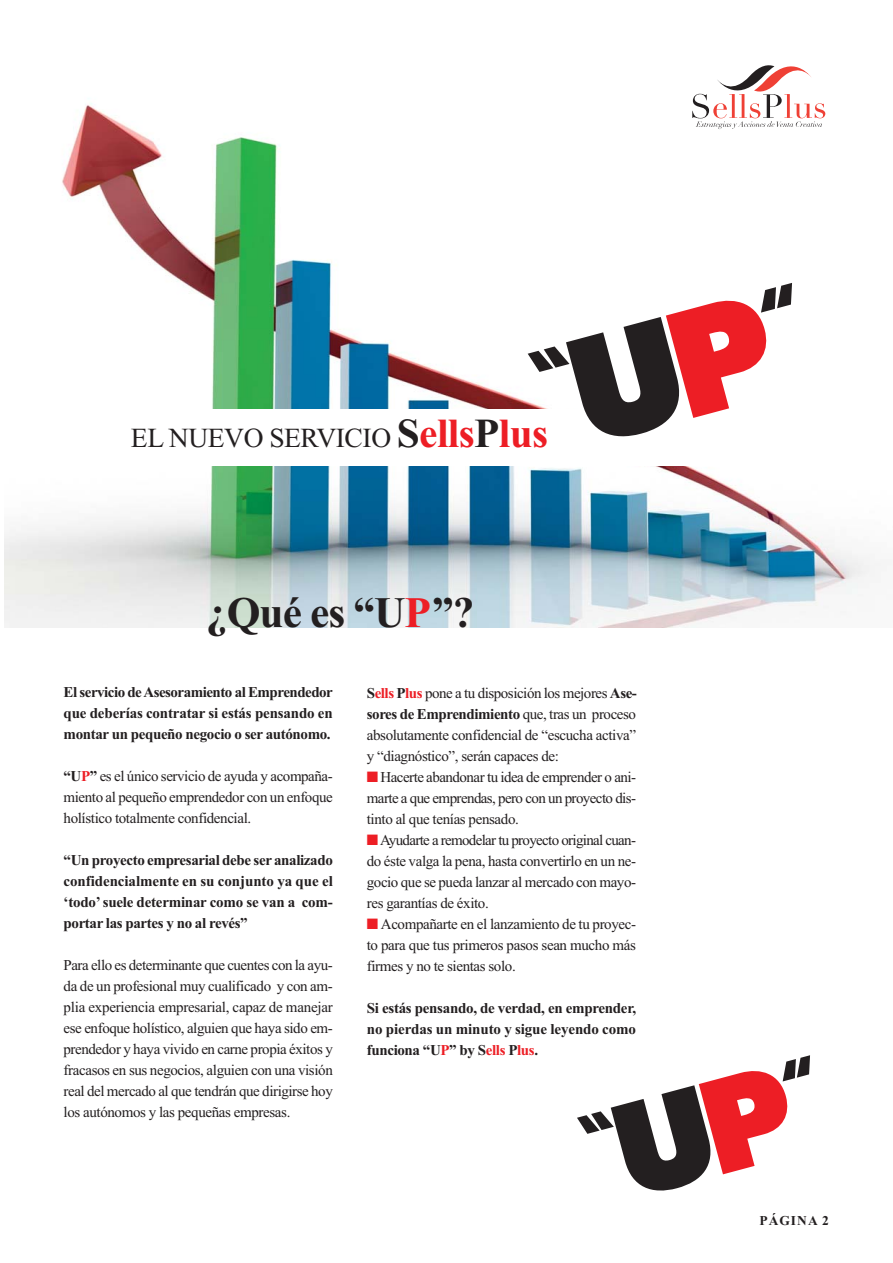
<style>
.page{position:relative;width:893px;height:1263px;background:#fff}
.page>*{position:absolute;margin:0;border:0;box-sizing:border-box;transform-origin:0 0}
.t1{font:700 43.5px "Times New Roman";letter-spacing:-.025em;color:#231f20}
.t2{font:27.6px "Times New Roman";letter-spacing:-.015em;color:#231f20}
.t3{font:15px/21px "Times New Roman";letter-spacing:-.025em;color:#231f20;text-align:justify}
.t4{font:700 15px/21px "Times New Roman";letter-spacing:-.025em;color:#231f20;text-align:justify}
.t5{font:700 13.5px "Times New Roman";letter-spacing:.075em;color:#231f20}
.s1{font-weight:700;font-size:41.25px}
.s2{font-weight:700;font-size:41.25px;color:#ed1e25}
.s3{color:#ed1e25}
.s4{font-weight:700}
.s5{font-weight:700;color:#ed1e25}
</style>
<div class="page">
<img style="left:4px;top:103px;width:877px;height:524px">
<div style="left:64px;top:409px;width:765px;height:56px;background:#fff"></div>
<svg style="left:692px;top:65px;width:133px;height:64px"></svg>
<svg style="left:528px;top:283px;width:269px;height:126px"></svg>
<h2 class="t2" style="left:131px;top:428px;width:419px">EL NUEVO SERVICIO <span class="s1">S</span><span class="s2">ells</span><span class="s1">P</span><span class="s2">lus</span></h2>
<h1 class="t1" style="left:206px;top:598px;width:270px">¿Qué es “U<span class="s3">P</span>”?</h1>
<p class="t4" style="left:64px;top:683px;width:271px">El servicio de Asesoramiento al Emprendedor que deberías contratar si estás pensando en montar un pequeño negocio o ser autónomo.</p>
<p class="t3" style="left:64px;top:767px;width:271px"><span class="s4">“U</span><span class="s5">P</span><span class="s4">”</span> es el único servicio de ayuda y acompaña&shy;miento al pequeño emprendedor con un enfoque holístico totalmente confidencial.</p>
<p class="t4" style="left:64px;top:851px;width:271px">“Un proyecto empresarial debe ser analizado confidencialmente en su conjunto ya que el ‘todo’ suele determinar como se van a com&shy;portar las partes y no al revés”</p>
<p class="t3" style="left:64px;top:956px;width:271px">Para ello es determinante que cuentes con la ayu&shy;da de un profesional muy cualificado y con am&shy;plia experiencia empresarial, capaz de manejar ese enfoque holístico, alguien que haya sido em&shy;prendedor y haya vivido en carne propia éxitos y fracasos en sus negocios, alguien con una visión real del mercado al que tendrán que dirigirse hoy los autónomos y las pequeñas empresas.</p>
<p class="t3" style="left:367px;top:683px;width:272px"><span class="s4">S</span><span class="s5">ells</span> <span class="s4">P</span><span class="s5">lus</span> pone a tu disposición los mejores <span class="s4">Ase&shy;sores de Emprendimiento</span> que, tras un proceso absolutamente confidencial de “escucha activa” y “diagnóstico”, serán capaces de:</p>
<p class="t3" style="left:367px;top:767px;width:271px"><span class="s3">■</span> Hacerte abandonar tu idea de emprender o ani&shy;marte a que emprendas, pero con un proyecto dis&shy;tinto al que tenías pensado.</p>
<p class="t3" style="left:367px;top:830px;width:271px"><span class="s3">■</span> Ayudarte a remodelar tu proyecto original cuan&shy;do éste valga la pena, hasta convertirlo en un ne&shy;gocio que se pueda lanzar al mercado con mayo&shy;res garantías de éxito.</p>
<p class="t3" style="left:367px;top:914px;width:271px"><span class="s3">■</span> Acompañarte en el lanzamiento de tu proyec&shy;to para que tus primeros pasos sean mucho más firmes y no te sientas solo.</p>
<p class="t4" style="left:367px;top:999px;width:271px">Si estás pensando, de verdad, en emprender, no pierdas un minuto y sigue leyendo como funciona “U<span class="s3">P</span>” by S<span class="s3">ells</span> P<span class="s3">lus</span>.</p>
<p class="t5" style="left:759px;top:1216px;width:71px">PÁGINA 2</p>
</div>
